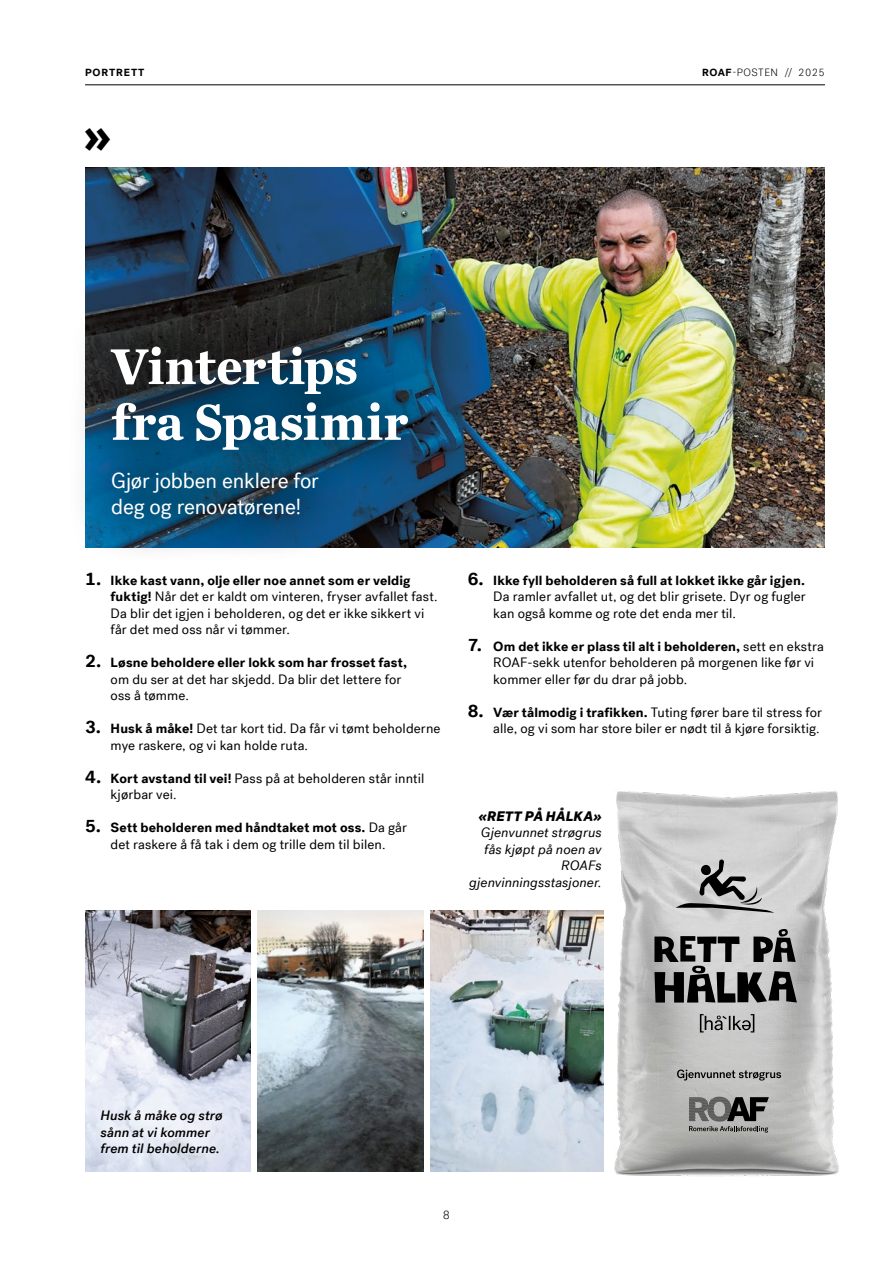
<style>
.page{position:relative;width:893px;height:1263px;background:#fff}
.page>*{position:absolute;margin:0;border:0;box-sizing:border-box;transform-origin:0 0}
.t1{font:700 52.65px/55.8px "Chronicle Text G1";letter-spacing:-.005em;color:#fff}
.t2{font:900 45.3px "Post Grotesk";color:#000}
.t3{font:21.75px/26.2px "Post Grotesk";letter-spacing:-.01em;color:#fff}
.t4{font:13.5px/16.5px "Post Grotesk";letter-spacing:.005em;color:#000}
.Brødtekst{font:italic 13.5px/16.5px "Post Grotesk";letter-spacing:.005em;color:#000;text-align:right}
.Brødtekst-2{font:italic 500 13.5px/16.5px "Post Grotesk";letter-spacing:.005em;color:#000}
.t5{font:700 13.5px "Post Grotesk";letter-spacing:.01em;color:#000}
.t6{font:300 12px "Post Grotesk";color:#000}
.t7{font:300 10.5px "Post Grotesk";letter-spacing:.05em;color:#000}
.t8{font:700 10.5px "Post Grotesk";letter-spacing:.08em;color:#000}
.s1{font-weight:700}
.s2{font-weight:700;font-size:18px}
.s3{font-size:18px}
.s4{font-weight:400}
.s5{font-weight:900}
</style>
<div class="page">
<hr style="left:85px;top:85px;width:740px;height:1px;background:#000">
<img style="left:85px;top:168px;width:740px;height:379px">
<div style="left:66px;top:301px;width:386px;height:264px;background:#000;opacity:.75"></div>
<img style="left:85px;top:910px;width:166px;height:262px">
<svg style="left:85px;top:1089px;width:159px;height:83px;background:#e1e6f2"></svg>
<img style="left:258px;top:910px;width:166px;height:262px">
<img style="left:431px;top:910px;width:173px;height:262px">
<img style="left:614px;top:791px;width:225px;height:386px">
<svg style="left:689px;top:1097px;width:80px;height:36px;background:#757573"></svg>
<svg style="left:677px;top:1069px;width:104px;height:11px"></svg>
<svg style="left:654px;top:928px;width:143px;height:74px;background:#737373"></svg>
<svg style="left:700px;top:1014px;width:54px;height:18px"></svg>
<svg style="left:676px;top:859px;width:98px;height:54px;background:#a6a6a6"></svg>
<p class="t8" style="left:85px;top:66px;width:61px">PORTRETT</p>
<p class="t7" style="left:702px;top:66px;width:124px"><span class="s1">ROAF</span>-POSTEN // 2025</p>
<p class="t2" style="left:84px;top:106px;width:28px">»</p>
<p class="t1" style="left:111px;top:335px;width:299px">Vintertips fra Spasimir</p>
<p class="t3" style="left:111px;top:468px;width:209px">Gjør jobben enklere for deg og renovatørene!</p>
<p class="t4" style="left:111px;top:572px;width:328px;text-indent:-26px"><span class="s2">1.</span> <span class="s1">Ikke kast vann, olje eller noe annet som er veldig fuktig!</span> Når det er kaldt om vinteren, fryser avfallet fast.<br>Da blir det igjen i beholderen, og det er ikke sikkert vi får det med oss når vi tømmer.</p>
<p class="t4" style="left:111px;top:654px;width:298px;text-indent:-26px"><span class="s2">2.</span> <span class="s1">Løsne beholdere eller lokk som har frosset fast, </span>om du ser at det har skjedd. Da blir det lettere for oss å tømme.</p>
<p class="t4" style="left:111px;top:720px;width:331px;text-indent:-26px"><span class="s2">3.</span> <span class="s1">Husk å måke!</span> Det tar kort tid. Da får vi tømt beholderne mye raskere, og vi kan holde ruta.</p>
<p class="t4" style="left:111px;top:770px;width:315px;text-indent:-26px"><span class="s2">4.</span> <span class="s1">Kort avstand til vei!</span> Pass på at beholderen står inntil kjørbar vei.</p>
<p class="t5" style="left:85px;top:819px;width:323px"><span class="s3">5.</span> Sett beholderen med håndtaket mot oss. <span class="s4">Da går</span></p>
<p class="t4" style="left:111px;top:836px;width:276px">det raskere å få tak i dem og trille dem til bilen.</p>
<p class="t4" style="left:493px;top:572px;width:314px;text-align:justify;text-indent:-26px"><span class="s2">6.</span> <span class="s1">Ikke fyll beholderen så full at lokket ikke går igjen.<br></span>Da ramler avfallet ut, og det blir grisete. Dyr og fugler kan også komme og rote det enda mer til.</p>
<p class="t4" style="left:493px;top:638px;width:332px;text-indent:-26px"><span class="s2">7.</span> <span class="s1">Om det ikke er plass til alt i beholderen,</span> sett en ekstra<br>ROAF-sekk utenfor beholderen på morgenen like før vi kommer eller før du drar på jobb.</p>
<p class="t4" style="left:468px;top:704px;width:356px;text-align:right"><span class="s2">8.</span> <span class="s1">Vær tålmodig i trafikken.</span> Tuting fører bare til stress for alle, og vi som har store biler er nødt til å kjøre forsiktig.</p>
<p class="Brødtekst" style="left:479px;top:808px;width:125px"><span class="s5">«RETT PÅ HÅLKA»<br></span>Gjenvunnet strøgrus fås kjøpt på noen av<br>ROAFs</p>
<p class="Brødtekst" style="left:469px;top:874px;width:134px">gjenvinningsstasjoner.</p>
<p class="Brødtekst-2" style="left:101px;top:1107px;width:124px">Husk å måke og strø sånn at vi kommer frem til beholderne.</p>
<p class="t6" style="left:443px;top:1208px;width:9px">8</p>
</div>
